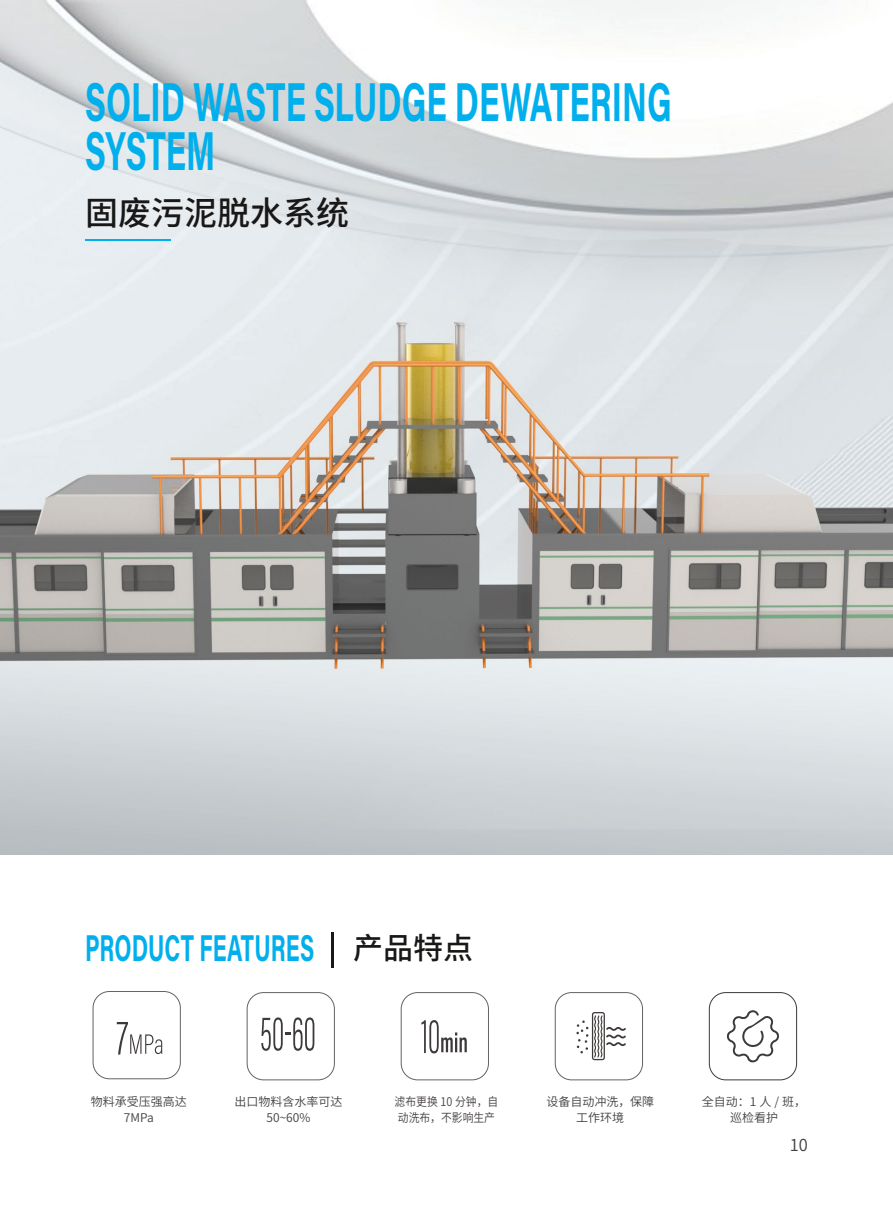
<style>
.page{position:relative;width:893px;height:1212px;background:#fff}
.page>*{position:absolute;margin:0;border:0;box-sizing:border-box;transform-origin:0 0}
.t1{font:54.75px/49.5px "Acumin Variable Concept";letter-spacing:.035em;color:#00afec;scale:.6 1}
.t2{font:37.35px "Acumin Variable Concept";letter-spacing:.04em;color:#00afec;scale:.6 1}
.t3{font:500 33px "Source Han Sans CN";color:#191817}
.t4{font:16.5px "Source Han Sans CN";color:#44403f}
.t5{font:12px/16.5px "Source Han Sans CN";color:#44403f;text-align:center}
.t6{font:12px/16.5px "Source Han Sans CN";color:#44403f;scale:.9 1}
.s1{font-family:"Source Han Sans CN";font-weight:500;font-size:30px;color:#191817}
</style>
<div class="page">
<img style="left:0;top:0;width:893px;height:855px">
<div style="left:93px;top:991px;width:88px;height:88px;border:1px solid #636363;border-radius:16px"></div>
<svg style="left:117px;top:1022px;width:45px;height:32px"></svg>
<div style="left:247px;top:992px;width:88px;height:88px;border:1px solid #636363;border-radius:16px"></div>
<svg style="left:261px;top:1017px;width:53px;height:34px"></svg>
<div style="left:401px;top:992px;width:88px;height:88px;border:1px solid #636363;border-radius:16px"></div>
<svg style="left:421px;top:1020px;width:46px;height:33px"></svg>
<div style="left:555px;top:992px;width:88px;height:88px;border:1px solid #636363;border-radius:16px"></div>
<svg style="left:576px;top:1012px;width:50px;height:48px"></svg>
<div style="left:709px;top:992px;width:88px;height:88px;border:1px solid #3e3a39;border-radius:16px"></div>
<svg style="left:727px;top:1010px;width:52px;height:52px"></svg>
<hr style="left:332px;top:932px;width:2px;height:35px;background:#191817">
<hr style="left:85px;top:239px;width:85px;height:1px;background:#00afec">
<h1 class="t1" style="left:85px;top:75px;width:977px">SOLID WASTE SLUDGE DEWATERING<br>SYSTEM</h1>
<h3 class="t3" style="left:85px;top:196px;width:266px">固废污泥脱水系统</h3>
<h2 class="t2" style="left:85px;top:922px;width:648px">PRODUCT FEATURES <span class="s1">产品特点</span></h2>
<p class="t5" style="left:91px;top:1093px;width:97px">物料承受压强高达<br>7MPa</p>
<p class="t5" style="left:235px;top:1093px;width:109px">出口物料含水率可达<br>50~60%</p>
<p class="t6" style="left:395px;top:1093px;width:117px">滤布更换 10 分钟，自动洗布，不影响生产</p>
<p class="t5" style="left:546px;top:1093px;width:109px">设备自动冲洗，保障工作环境</p>
<p class="t5" style="left:702px;top:1093px;width:106px">全自动：1 人 / 班，巡检看护</p>
<h3 class="t4" style="left:790px;top:1136px;width:20px">10</h3>
</div>
